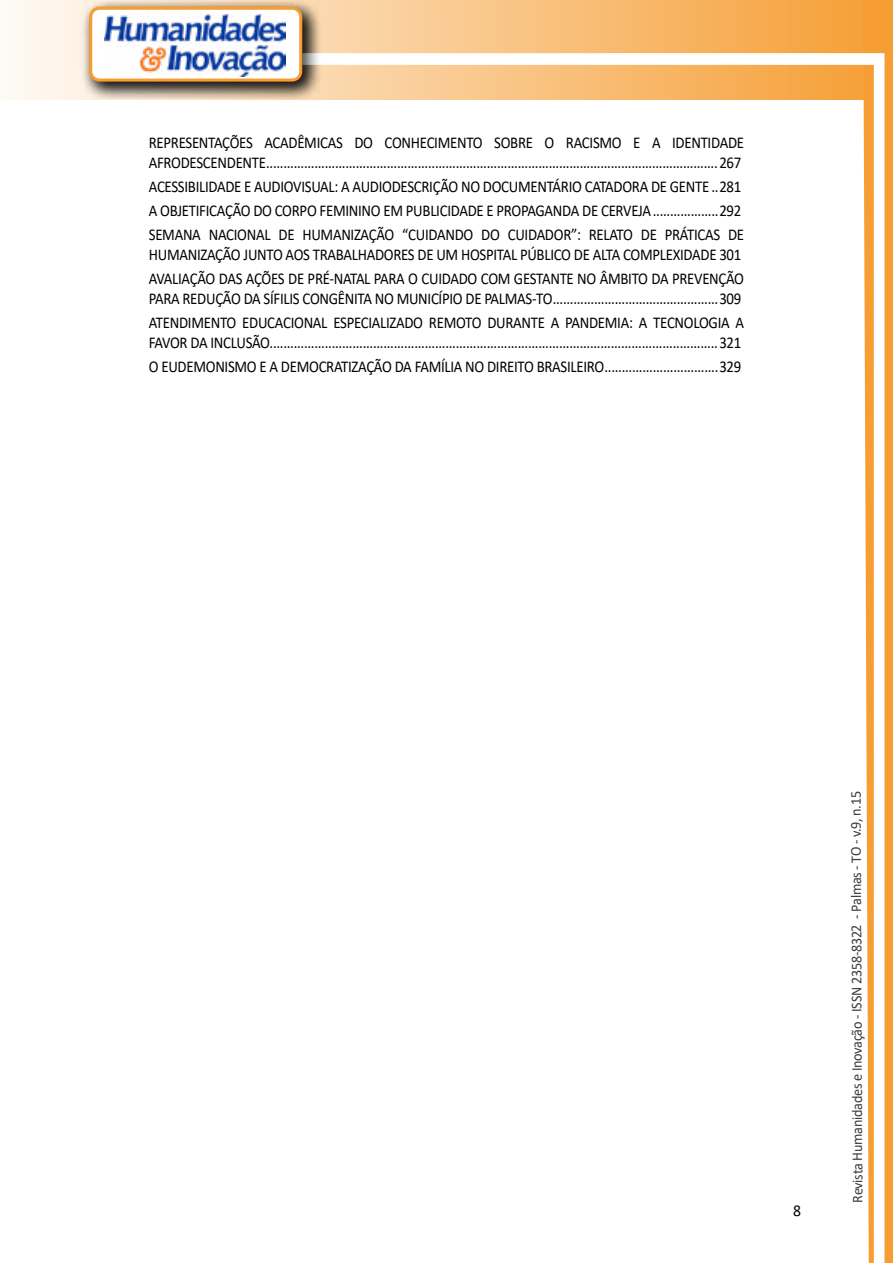
<style>
.page{position:relative;width:893px;height:1263px;background:#fff}
.page>*{position:absolute;margin:0;border:0;box-sizing:border-box;transform-origin:0 0}
.t1{font:16.5px/24px "Calibri";letter-spacing:-.02em;color:#000;scale:.9 1}
.t2{font:16.5px "Calibri";letter-spacing:-.02em;color:#000;scale:.95 1}
.t3{font:15px "Calibri";letter-spacing:-.025em;color:#3c3c3b;scale:.95 1}
</style>
<div class="page">
<svg style="left:5px;top:0;width:858px;height:100px"></svg>
<div style="left:302px;top:53px;width:582px;height:12px;background:#fff;border:2px solid #fff"></div>
<svg style="left:863px;top:0;width:30px;height:1263px"></svg>
<div style="left:81px;top:0;width:241px;height:102px;background:#000;opacity:.75"></div>
<div style="left:91px;top:8px;width:210px;height:72px;background:#fff;border-radius:9px"></div>
<img style="left:104px;top:14px;width:181px;height:62px">
<div style="left:89px;top:7px;width:213px;height:75px;border:3px solid #f69e34;border-radius:9px"></div>
<p class="t1" style="left:149px;top:133px;width:663px;line-height:19.8px">REPRESENTAÇÕES ACADÊMICAS DO CONHECIMENTO SOBRE O RACISMO E A IDENTIDADE<br>AFRODESCENDENTE...................................................................................................................................267</p>
<p class="t1" style="left:149px;top:174px;width:663px">ACESSIBILIDADE E AUDIOVISUAL: A AUDIODESCRIÇÃO NO DOCUMENTÁRIO CATADORA DE GENTE ..281<br>A OBJETIFICAÇÃO DO CORPO FEMININO EM PUBLICIDADE E PROPAGANDA DE CERVEJA...................292<br>SEMANA NACIONAL DE HUMANIZAÇÃO “CUIDANDO DO CUIDADOR”: RELATO DE PRÁTICAS DE</p>
<p class="t1" style="left:149px;top:242px;width:663px">HUMANIZAÇÃO JUNTO AOS TRABALHADORES DE UM HOSPITAL PÚBLICO DE ALTA COMPLEXIDADE 301<br>AVALIAÇÃO DAS AÇÕES DE PRÉ-NATAL PARA O CUIDADO COM GESTANTE NO ÂMBITO DA PREVENÇÃO</p>
<p class="t1" style="left:149px;top:286px;width:663px">PARA REDUÇÃO DA SÍFILIS CONGÊNITA NO MUNICÍPIO DE PALMAS-TO................................................309<br>ATENDIMENTO EDUCACIONAL ESPECIALIZADO REMOTO DURANTE A PANDEMIA: A TECNOLOGIA A</p>
<p class="t1" style="left:149px;top:330px;width:660px">FAVOR DA INCLUSÃO..................................................................................................................................321<br>O EUDEMONISMO E A DEMOCRATIZAÇÃO DA FAMÍLIA NO DIREITO BRASILEIRO.................................329</p>
<p class="t2" style="left:793px;top:1199px;width:10px">8</p>
<p class="t3" style="left:846px;top:1203px;width:435px;rotate:-90deg">Revista Humanidades e Inovação - ISSN 2358-8322 - Palmas - TO - v.9, n.15</p>
</div>
